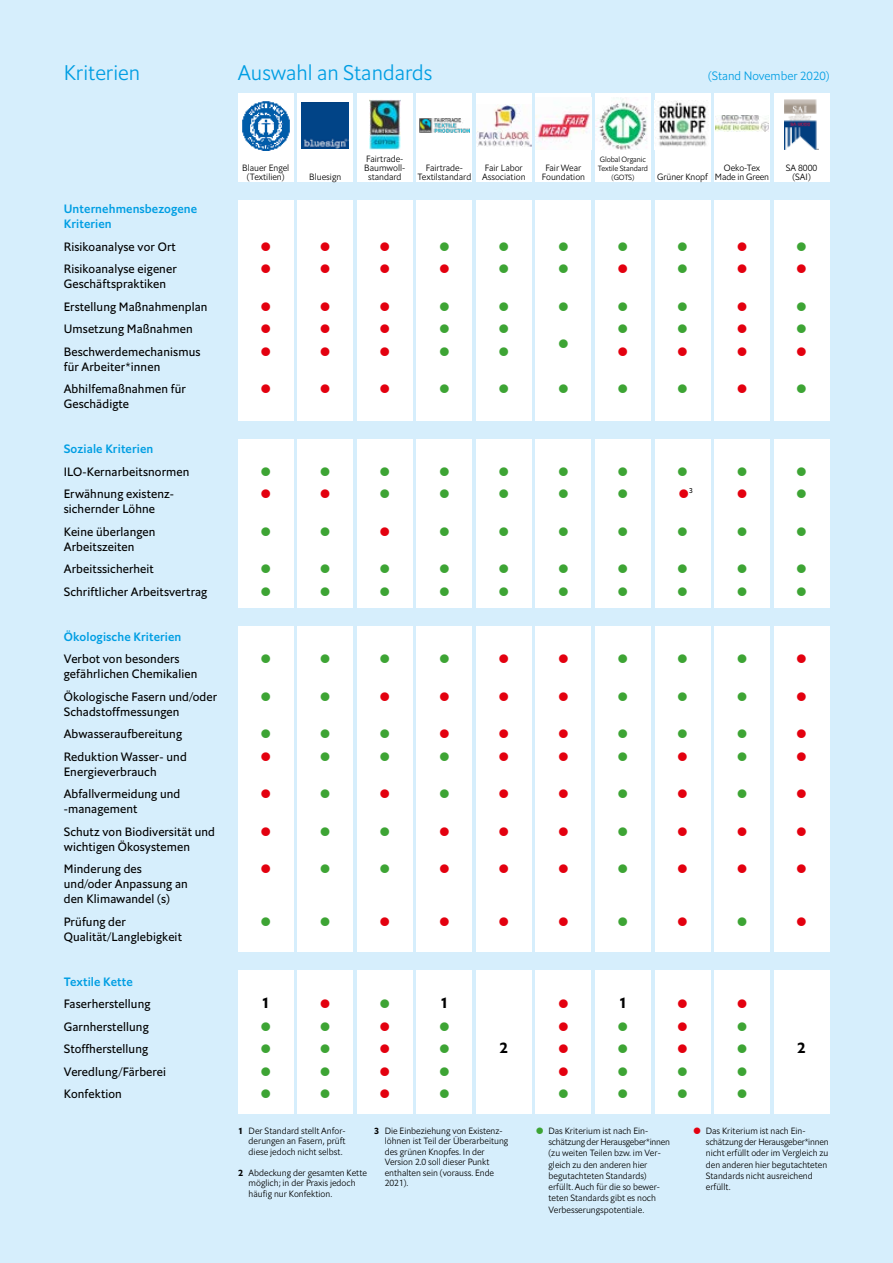
<style>
.page{position:relative;width:893px;height:1263px;background:#d6eefc}
.page>*{position:absolute;margin:0;border:0;box-sizing:border-box;transform-origin:0 0}
.t1{font:300 21px "Halifax";color:#009ee3}
.t2{font:700 15px "Halifax";color:#000}
.t3{font:12px/22.5px "Halifax";letter-spacing:.01em;color:#000}
.t4{font:500 12px/15px "Halifax";letter-spacing:.01em;color:#009ee3}
.t5{font:300 12px "Halifax";color:#009ee3}
.t6{font:300 9px/11.2px "Halifax";color:#000;text-align:center}
.t7{font:300 7.5px/9px "Halifax";letter-spacing:-.01em;color:#000;text-align:center}
.t8{font:7.05px "Halifax";color:#000}
.s1{font-weight:700}
</style>
<div class="page">
<div style="left:238px;top:94px;width:55px;height:1020px;background:#fff"></div>
<div style="left:298px;top:94px;width:55px;height:1020px;background:#fff"></div>
<div style="left:357px;top:94px;width:55px;height:1020px;background:#fff"></div>
<div style="left:417px;top:94px;width:55px;height:1020px;background:#fff"></div>
<div style="left:476px;top:94px;width:55px;height:1020px;background:#fff"></div>
<div style="left:536px;top:94px;width:55px;height:1020px;background:#fff"></div>
<div style="left:595px;top:94px;width:56px;height:1020px;background:#fff"></div>
<div style="left:655px;top:94px;width:55px;height:1020px;background:#fff"></div>
<div style="left:714px;top:94px;width:56px;height:1020px;background:#fff"></div>
<div style="left:774px;top:94px;width:55px;height:1020px;background:#fff"></div>
<img style="left:242px;top:101px;width:48px;height:49px">
<img style="left:302px;top:102px;width:47px;height:46px">
<img style="left:369px;top:100px;width:31px;height:49px">
<img style="left:419px;top:118px;width:50px;height:15px">
<img style="left:477px;top:105px;width:54px;height:41px">
<img style="left:536px;top:107px;width:54px;height:36px">
<img style="left:595px;top:98px;width:52px;height:51px">
<img style="left:659px;top:101px;width:48px;height:46px">
<img style="left:715px;top:115px;width:54px;height:17px">
<img style="left:784px;top:100px;width:35px;height:49px">
<div style="left:55px;top:422px;width:787px;height:17px;background:#d6eefc"></div>
<div style="left:55px;top:608px;width:787px;height:17px;background:#d6eefc"></div>
<div style="left:55px;top:183px;width:787px;height:17px;background:#d6eefc"></div>
<div style="left:55px;top:952px;width:787px;height:17px;background:#d6eefc"></div>
<h1 class="t1" style="left:64px;top:59px;width:78px">Kriterien</h1>
<h1 class="t1" style="left:238px;top:59px;width:196px">Auswahl an Standards</h1>
<h3 class="t5" style="left:708px;top:68px;width:123px">(Stand November 2020)</h3>
<h3 class="t4" style="left:64px;top:201px;width:135px">Unternehmensbezogene<br>Kriterien</h3>
<h3 class="t3" style="left:64px;top:235px;width:115px">Risikoanalyse vor Ort<br>Risikoanalyse eigener</h3>
<h3 class="t3" style="left:64px;top:273px;width:145px">Geschäftspraktiken<br>Erstellung Maßnahmenplan<br>Umsetzung Maßnahmen<br>Beschwerdemechanismus</h3>
<h3 class="t3" style="left:64px;top:355px;width:124px">für Arbeiter*innen<br>Abhilfemaßnahmen für</h3>
<h3 class="t3" style="left:64px;top:393px;width:67px">Geschädigte</h3>
<h3 class="t4" style="left:64px;top:441px;width:91px">Soziale Kriterien</h3>
<h3 class="t3" style="left:64px;top:460px;width:127px">ILO-Kernarbeitsnormen<br>Erwähnung existenz-</h3>
<h3 class="t3" style="left:64px;top:498px;width:93px">sichernder Löhne<br>Keine überlangen</h3>
<h3 class="t3" style="left:64px;top:535px;width:145px">Arbeitszeiten<br>Arbeitssicherheit<br>Schriftlicher Arbeitsvertrag</h3>
<h3 class="t4" style="left:64px;top:629px;width:119px">Ökologische Kriterien</h3>
<h3 class="t3" style="left:64px;top:651px;width:135px;line-height:15px">Verbot von besonders gefährlichen Chemikalien</h3>
<h3 class="t3" style="left:64px;top:689px;width:155px;line-height:15px">Ökologische Fasern und/oder<br>Schadstoffmessungen</h3>
<h3 class="t3" style="left:64px;top:723px;width:125px">Abwasseraufbereitung<br>Reduktion Wasser- und</h3>
<h3 class="t3" style="left:64px;top:760px;width:118px">Energieverbrauch<br>Abfallvermeidung und</h3>
<h3 class="t3" style="left:64px;top:798px;width:153px">-management<br>Schutz von Biodiversität und</h3>
<h3 class="t3" style="left:64px;top:835px;width:128px">wichtigen Ökosystemen<br>Minderung des</h3>
<h3 class="t3" style="left:64px;top:876px;width:126px;line-height:15px">und/oder Anpassung an den Klimawandel (s)</h3>
<h3 class="t3" style="left:64px;top:914px;width:120px;line-height:15px">Prüfung der<br>Qualität/Langlebigkeit</h3>
<h3 class="t4" style="left:64px;top:974px;width:70px">Textile Kette</h3>
<h3 class="t3" style="left:64px;top:993px;width:104px">Faserherstellung<br>Garnherstellung<br>Stoffherstellung<br>Veredlung/Färberei<br>Konfektion</h3>
<p class="t6" style="left:242px;top:163px;width:49px;line-height:9px">Blauer Engel (Textilien)</p>
<p class="t6" style="left:364px;top:154px;width:43px;line-height:9px">Fairtrade-<br>Baumwoll&shy;standard</p>
<p class="t6" style="left:417px;top:163px;width:55px;line-height:9px">Fairtrade-<br>Textilstandard</p>
<p class="t6" style="left:482px;top:163px;width:45px;line-height:9px">Fair Labor<br>Association</p>
<p class="t6" style="left:542px;top:163px;width:45px;line-height:9px">Fair Wear<br>Foundation</p>
<p class="t7" style="left:598px;top:155px;width:52px">Global Organic<br>Textile Standard (GOTS)</p>
<p class="t6" style="left:657px;top:171px;width:52px">Grüner Knopf</p>
<p class="t6" style="left:715px;top:163px;width:56px;line-height:9px">Oeko-Tex<br>Made in Green</p>
<p class="t6" style="left:786px;top:162px;width:33px">SA 8000</p>
<p class="t6" style="left:309px;top:171px;width:34px">Bluesign</p>
<p class="t6" style="left:792px;top:171px;width:20px">(SAI)</p>
<p class="t8" style="left:689px;top:486px;width:5px">3</p>
<h2 class="t2" style="left:261px;top:993px;width:10px">1</h2>
<h2 class="t2" style="left:440px;top:993px;width:10px">1</h2>
<h2 class="t2" style="left:500px;top:1038px;width:10px">2</h2>
<h2 class="t2" style="left:619px;top:993px;width:10px">1</h2>
<h2 class="t2" style="left:797px;top:1038px;width:10px">2</h2>
<p class="t6" style="left:249px;top:1125px;width:99px;line-height:10.5px;text-align:justify;text-indent:-11px"><span class="s1">1</span> Der Standard stellt Anfor&shy;derungen an Fasern, prüft diese jedoch nicht selbst.</p>
<p class="t6" style="left:249px;top:1167px;width:120px;line-height:10.5px;text-align:left;text-indent:-11px"><span class="s1">2</span> Abdeckung der gesamten Kette möglich; in der Praxis jedoch häufig nur Konfektion.</p>
<p class="t6" style="left:385px;top:1125px;width:125px;line-height:10.5px;text-align:left;text-indent:-11px"><span class="s1">3</span> Die Einbeziehung von Existenz&shy;löhnen ist Teil der Überarbeitung des grünen Knopfes. In der<br>Version 2.0 soll dieser Punkt enthalten sein (vorauss. Ende<br>2021).</p>
<p class="t6" style="left:549px;top:1125px;width:123px;text-align:left">Das Kriterium ist nach Ein&shy;schätzung der Herausgeber*innen (zu weiten Teilen bzw. im Ver&shy;gleich zu den anderen hier begutachteten Standards) erfüllt. Auch für die so bewer&shy;teten Standards gibt es noch<br>Verbesserungspotentiale.</p>
<p class="t6" style="left:706px;top:1125px;width:124px;text-align:left">Das Kriterium ist nach Ein&shy;schätzung der Herausgeber*innen nicht erfüllt oder im Vergleich zu den anderen hier begutachteten<br>Standards nicht ausreichend erfüllt.</p>
</div>
